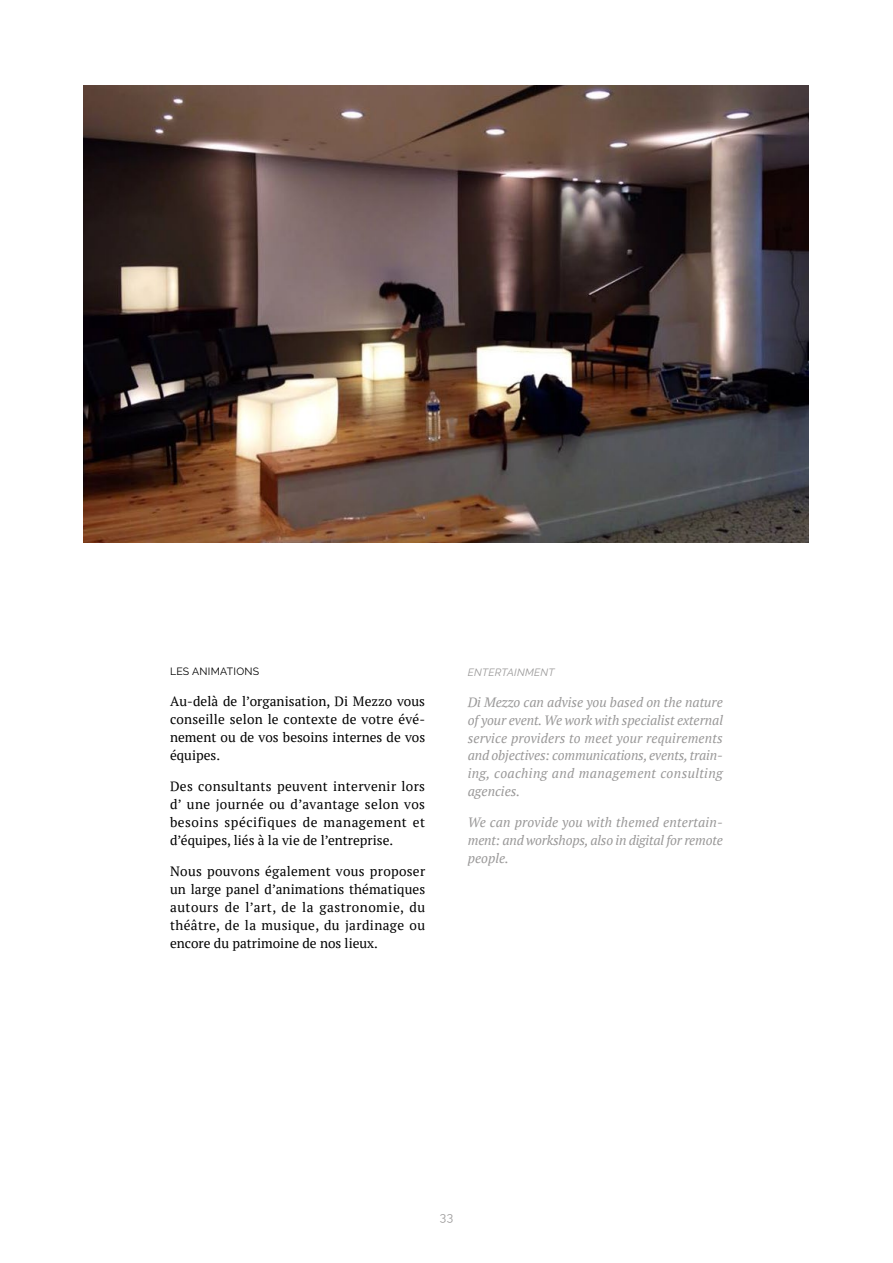
<style>
.page{position:relative;width:893px;height:1263px;background:#fff}
.page>*{position:absolute;margin:0;border:0;box-sizing:border-box;transform-origin:0 0}
.t1{font:13.5px/18px "PT Serif";color:#000;text-align:justify}
.t2{font:italic 13.5px/18px "PT Serif";color:#999898;text-align:justify}
.t3{font:12px "Raleway";color:#999898}
.t4{font:10.5px "Raleway";letter-spacing:.025em;color:#000}
.t5{font:italic 10.5px "Raleway";letter-spacing:.025em;color:#999898}
</style>
<div class="page">
<img style="left:84px;top:85px;width:725px;height:457px">
<p class="t4" style="left:170px;top:665px;width:91px">LES ANIMATIONS</p>
<p class="t1" style="left:170px;top:692px;width:257px">Au-delà de l’organisation, Di Mezzo vous conseille selon le contexte de votre évé&shy;nement ou de vos besoins internes de vos équipes.</p>
<p class="t1" style="left:170px;top:777px;width:257px">Des consultants peuvent intervenir lors d’ une journée ou d’avantage selon vos besoins spécifiques de management et d’équipes, liés à la vie de l’entreprise.</p>
<p class="t1" style="left:170px;top:862px;width:257px">Nous pouvons également vous proposer un large panel d’animations thématiques autours de l’art, de la gastronomie, du théâtre, de la musique, du jardinage ou encore du patrimoine de nos lieux.</p>
<p class="t5" style="left:468px;top:666px;width:88px">ENTERTAINMENT</p>
<p class="t2" style="left:468px;top:692px;width:257px">Di Mezzo can advise you based on the nature of your event. We work with specialist external service providers to meet your requirements and objectives: communications, events, train&shy;ing, coaching and management consulting agencies.</p>
<p class="t2" style="left:468px;top:813px;width:257px">We can provide you with themed entertain&shy;ment: and workshops, also in digital for remote people.</p>
<p class="t3" style="left:440px;top:1210px;width:15px">33</p>
</div>
